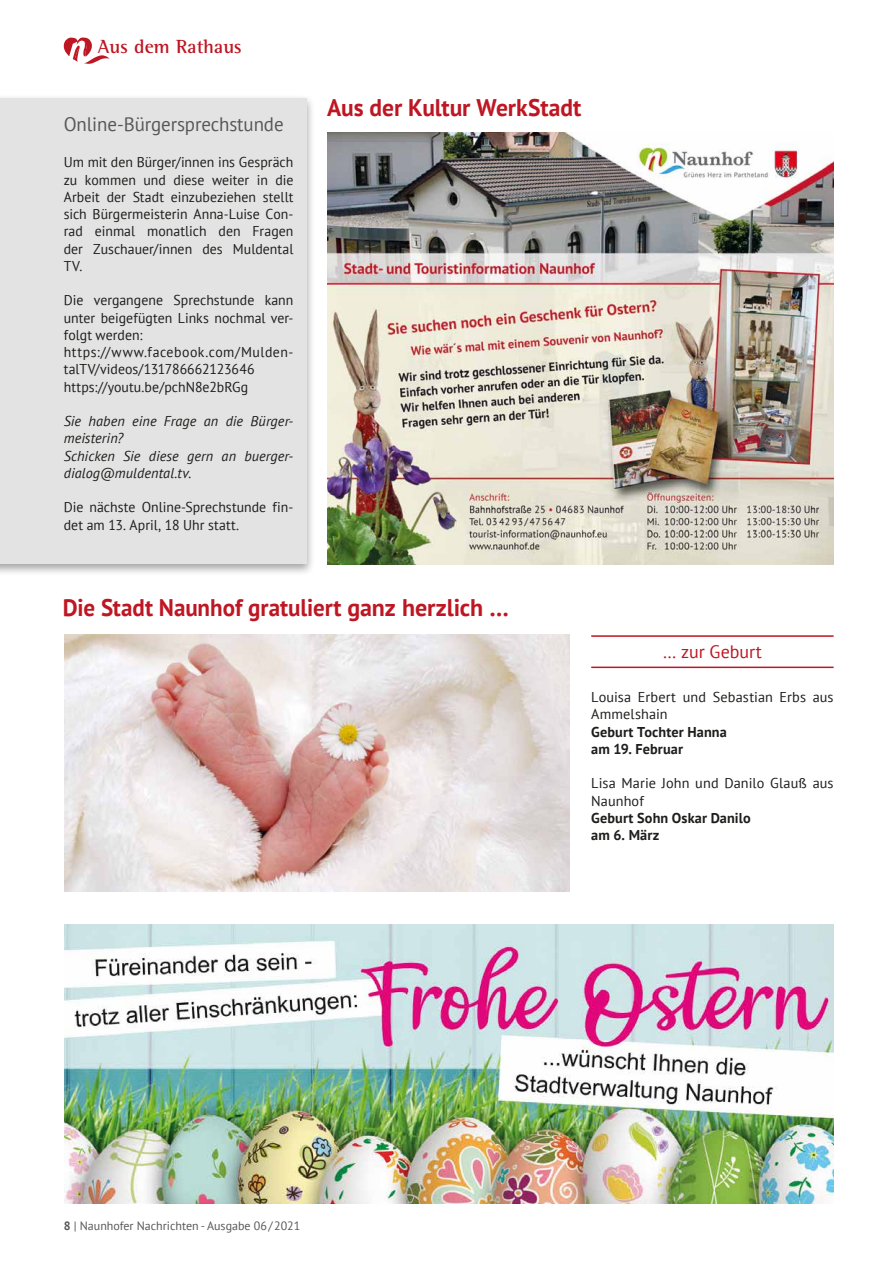
<style>
.page{position:relative;width:893px;height:1263px;background:#fff}
.page>*{position:absolute;margin:0;border:0;box-sizing:border-box;transform-origin:0 0}
.t1{font:700 24px "PT Sans";letter-spacing:-.005em;color:#be1622;scale:.96 1}
.t2{font:700 24px "PT Sans";letter-spacing:-.005em;color:#be1622}
.t3{font:19.5px "PT Sans";letter-spacing:-.005em;color:#575756}
.t4{font:700 19.5px "Rotis Semi Serif";letter-spacing:.005em;color:#be1622}
.t5{font:18px "PT Sans";letter-spacing:-.005em;color:#be1622}
.t6{font:14.25px/17.2px "PT Sans";letter-spacing:.005em;color:#1d1d1b}
.t7{font:italic 14.25px/17.2px "PT Sans";letter-spacing:.005em;color:#1d1d1b}
.t8{font:700 14.25px/17.2px "PT Sans";letter-spacing:.01em;color:#1d1d1b}
.t9{font:12px "PT Sans";color:#575756}
.s1{font-weight:700}
</style>
<div class="page">
<svg style="left:64px;top:37px;width:46px;height:27px"></svg>
<div style="left:0;top:94px;width:315px;height:483px;background:#1d1d1b;opacity:.4"></div>
<div style="left:0;top:98px;width:306px;height:466px;background:#e3e3e3"></div>
<img style="left:327px;top:133px;width:506px;height:431px">
<hr style="left:591px;top:635px;width:243px;height:2px;background:#be1622">
<hr style="left:591px;top:667px;width:243px;height:1px;background:#be1622">
<img style="left:65px;top:925px;width:769px;height:278px">
<img style="left:65px;top:634px;width:505px;height:258px">
<h2 class="t4" style="left:98px;top:35px;width:146px">Aus dem Rathaus</h2>
<h2 class="t3" style="left:64px;top:111px;width:221px">Online-Bürgersprechstunde</h2>
<p class="t6" style="left:64px;top:153px;width:231px;text-align:justify">Um mit den Bürger/innen ins Gespräch zu kommen und diese weiter in die Arbeit der Stadt einzubeziehen stellt sich Bürgermeisterin Anna-Luise Con&shy;rad einmal monatlich den Fragen der Zuschauer/innen des Muldental TV.</p>
<p class="t6" style="left:64px;top:291px;width:231px">Die vergangene Sprechstunde kann unter beigefügten Links nochmal ver&shy;folgt werden: https://www.facebook.com/Mulden&shy;talTV/videos/131786662123646 https://youtu.be/pchN8e2bRGg</p>
<p class="t7" style="left:64px;top:412px;width:231px">Sie haben eine Frage an die Bürger&shy;meisterin?<br>Schicken Sie diese gern an buerger&shy;dialog@muldental.tv.</p>
<p class="t6" style="left:64px;top:498px;width:231px">Die nächste Online-Sprechstunde fin&shy;det am 13. April, 18 Uhr statt.</p>
<h1 class="t2" style="left:327px;top:91px;width:256px">Aus der Kultur WerkStadt</h1>
<h1 class="t1" style="left:63px;top:592px;width:466px">Die Stadt Naunhof gratuliert ganz herzlich …</h1>
<p class="t5" style="left:663px;top:640px;width:101px">… zur Geburt</p>
<p class="t6" style="left:591px;top:688px;width:244px">Louisa Erbert und Sebastian Erbs aus<br>Ammelshain</p>
<p class="t8" style="left:591px;top:723px;width:137px">Geburt Tochter Hanna am 19. Februar</p>
<p class="t6" style="left:591px;top:774px;width:244px">Lisa Marie John und Danilo Glauß aus<br>Naunhof</p>
<p class="t8" style="left:591px;top:809px;width:161px">Geburt Sohn Oskar Danilo am 6. März</p>
<p class="t9" style="left:64px;top:1218px;width:238px"><span class="s1">8</span> | Naunhofer Nachrichten - Ausgabe 06/2021</p>
</div>
